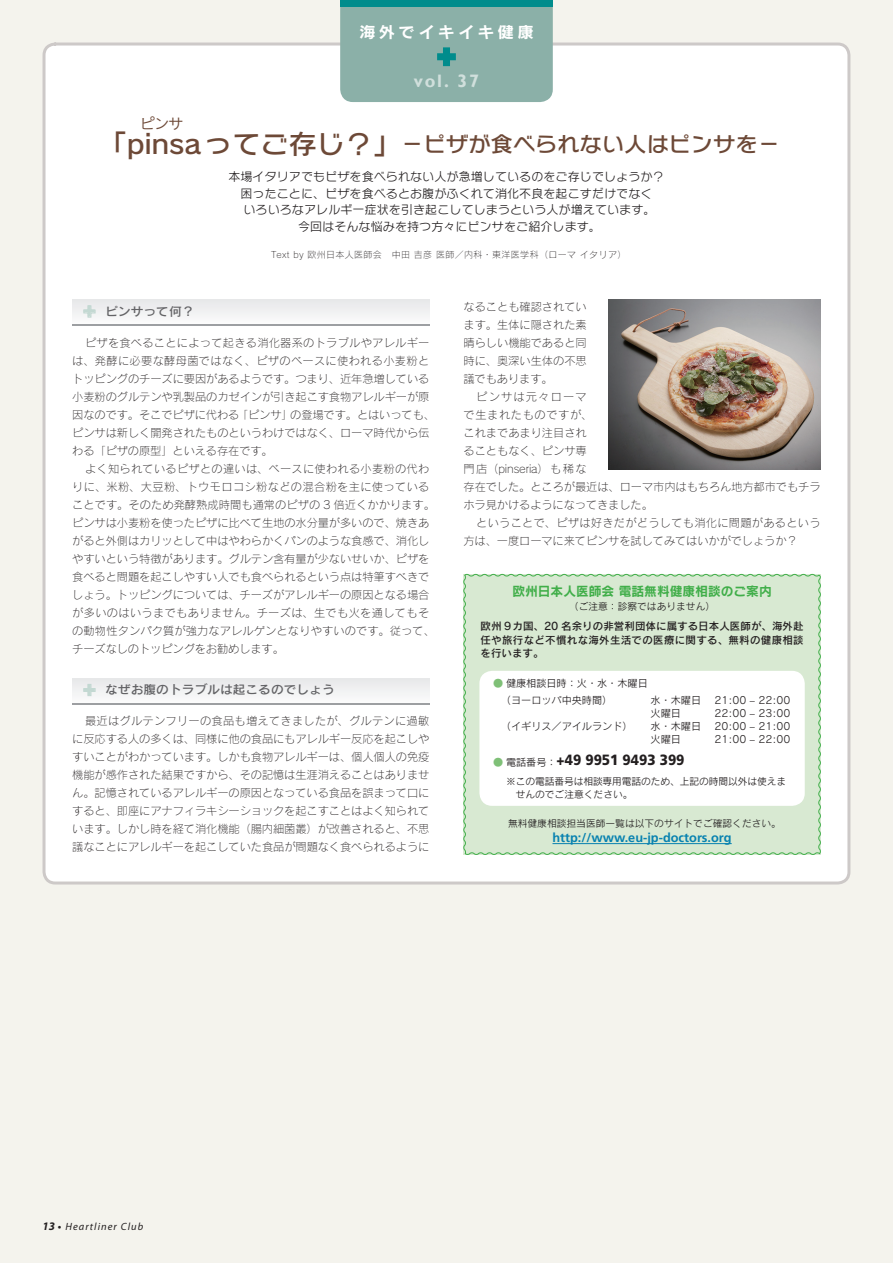
<style>
.page{position:relative;width:893px;height:1263px;background:#f4f3ed}
.page>*{position:absolute;margin:0;border:0;box-sizing:border-box;transform-origin:0 0}
.t1{font:700 31.5px "Gill Sans";color:#008c8c}
.t2{font:27px "Rodin NTLG Pro DB";letter-spacing:-.01em;color:#6d4937;scale:1.05 1}
.t3{font:700 22.5px "Gill Sans";color:#c3d8d2}
.t4{font:21.3px "Rodin NTLG Pro DB";letter-spacing:-.01em;color:#6d4937;scale:1.05 1}
.t5{font:700 18px "Gill Sans";color:#fff}
.t6{font:15.6px "Rodin Pro B";letter-spacing:.2em;color:#fff;scale:1.05 1}
.t7{font:900 14.85px "Frutiger";color:#231f20;scale:.91 1}
.t8{font:14.25px "Rodin NTLG Pro DB";color:#6d4937}
.t9{font:700 12.75px "Frutiger";color:#0882b0}
.t10{font:12.75px "Rodin NTLG Pro B";color:#40ae49}
.t11{font:12.15px "Rodin Pro DB";color:#636366;scale:1.05 1}
.t12{font:12px/16.5px "Rodin NTLG Pro M";letter-spacing:.01em;color:#231f20;text-align:center}
.t13{font:11.25px/18px "Rodin Pro L";letter-spacing:-.01em;color:#231f20}
.t14{font:11.25px/18px "Rodin Pro L";letter-spacing:.02em;color:#231f20}
.t15{font:11.25px "Rodin Pro L";letter-spacing:.025em;color:#231f20}
.t16{font:10.5px/13.5px "Rodin Pro DB";letter-spacing:.03em;color:#231f20;text-align:justify}
.t17{font:italic 10.5px "Myriad Pro";letter-spacing:.1em;color:#231f20}
.t18{font:10.2px "Rodin Pro M";color:#231f20}
.t19{font:9.75px/12.8px "Rodin Pro M";color:#231f20}
.t20{font:9px "Rodin Pro L";letter-spacing:.04em;color:#231f20}
.s1{color:#7fc077}
.s2{font-family:"Rodin Pro M";font-weight:400;font-size:10.2px}
.s3{font-weight:700;font-size:11.55px}
.s4{font-weight:700}
</style>
<div class="page">
<div style="left:44px;top:44px;width:805px;height:839px;background:#fff;border-radius:11px"></div>
<svg style="left:340px;top:0;width:213px;height:102px;background:#80ada6"></svg>
<div style="left:463px;top:573px;width:358px;height:282px;background:#d8e9d2"></div>
<div style="left:479px;top:671px;width:326px;height:135px;background:#fff;border-radius:13px"></div>
<hr style="left:552px;top:843px;width:180px;height:1px;background:#0882b0">
<div style="left:72px;top:302px;width:357px;height:24px;background:#9d9fa2"></div>
<div style="left:72px;top:300px;width:357px;height:24px;background:#f1f2f3"></div>
<svg style="left:83px;top:305px;width:13px;height:13px"></svg>
<div style="left:72px;top:678px;width:357px;height:24px;background:#f1f2f3"></div>
<svg style="left:83px;top:683px;width:13px;height:13px"></svg>
<img style="left:608px;top:300px;width:213px;height:170px">
<p class="t6" style="left:359px;top:21px;width:168px">海外でイキイキ健康</p>
<p class="t1" style="left:437px;top:38px;width:20px">+</p>
<h3 class="t5" style="left:414px;top:71px;width:37px">vol.</h3>
<h3 class="t5" style="left:457px;top:71px;width:23px">37</h3>
<p class="t8" style="left:140px;top:114px;width:44px">ピンサ</p>
<p class="t2" style="left:98px;top:126px;width:290px">「pinsaってご存じ？」</p>
<p class="t4" style="left:401px;top:130px;width:362px">－ピザが食べられない人はピンサを－</p>
<p class="t12" style="left:228px;top:168px;width:438px">本場イタリアでもピザを食べられない人が急増しているのをご存じでしょうか?困ったことに、ピザを食べるとお腹がふくれて消化不良を起こすだけでなく<br>いろいろなアレルギー症状を引き起こしてしまうという人が増えています。<br>今回はそんな悩みを持つ方々にピンサをご紹介します。</p>
<p class="t20" style="left:271px;top:248px;width:357px">Text by 欧州日本人医師会　中田吉彦医師／内科・東洋医学科（ローマイタリア(</p>
<p class="t3" style="left:83px;top:298px;width:15px">+</p>
<p class="t11" style="left:105px;top:303px;width:86px">ピンサって何?</p>
<p class="t14" style="left:85px;top:334px;width:346px">ピザを食べることによって起きる消化器系のトラブルやアレルギー</p>
<p class="t15" style="left:72px;top:354px;width:359px">は、発酵に必要な酵母菌ではなく、ピザのベースに使われる小麦粉と</p>
<p class="t13" style="left:72px;top:370px;width:359px">トッピングのチーズに要因があるようです。つまり、近年急増している</p>
<p class="t13" style="left:72px;top:388px;width:359px">小麦粉のグルテンや乳製品のカゼインが引き起こす食物アレルギーが原</p>
<p class="t13" style="left:290px;top:406px;width:146px">の登場です。とはいっても、</p>
<p class="t13" style="left:72px;top:406px;width:359px">因なのです。そこでピザに代わる<br>ピンサは新しく開発されたものというわけではなく、ローマ時代から伝わる「ピザの原型」といえる存在です。</p>
<p class="t13" style="left:72px;top:460px;width:364px;text-indent:13px">よく知られているピザとの違いは、ベースに使われる小麦粉の代わりに、米粉、大豆粉、トウモロコシ粉などの混合粉を主に使っていることです。そのため発酵熟成時間も通常のピザの 3 倍近くかかります。ピンサは小麦粉を使ったピザに比べて生地の水分量が多いので、焼きあがると外側はカリッとして中はやわらかくパンのような食感で、消化しやすいという特徴があります。グルテン含有量が少ないせいか、ピザを食べると問題を起こしやすい人でも食べられるという点は特筆すべきでしょう。トッピングについては、チーズがアレルギーの原因となる場合が多いのはいうまでもありません。チーズは、生でも火を通してもその動物性タンパク質が強力なアレルゲンとなりやすいのです。従って、チーズなしのトッピングをお勧めします。</p>
<p class="t13" style="left:237px;top:406px;width:57px">「ピンサ」</p>
<p class="t3" style="left:83px;top:677px;width:15px">+</p>
<p class="t11" style="left:105px;top:681px;width:220px">なぜお腹のトラブルは起こるのでしょう</p>
<p class="t13" style="left:72px;top:712px;width:359px;text-align:justify;text-indent:13px">最近はグルテンフリーの食品も増えてきましたが、グルテンに過敏に反応する人の多くは、同様に他の食品にもアレルギー反応を起こしやすいことがわかっています。しかも食物アレルギーは、個人個人の免疫機能が感作された結果ですから、その記憶は生涯消えることはありません。記憶されているアレルギーの原因となっている食品を誤まって口にすると、即座にアナフィラキシーショックを起こすことはよく知られています。しかし時を経て消化機能（腸内細菌叢）が改善されると、不思議なことにアレルギーを起こしていた食品が問題なく食べられるように</p>
<p class="t13" style="left:463px;top:298px;width:125px;text-align:justify">なることも確認されています。生体に隠された素晴らしい機能であると同時に、奥深い生体の不思議でもあります。</p>
<p class="t13" style="left:463px;top:388px;width:359px;text-indent:13px">ピンサは元々ローマ<br>で生まれたものですが、<br>これまであまり注目され<br>ることもなく、ピンサ専<br>門店（pinseria）も稀な<br>存在でした。ところが最近は、ローマ市内はもちろん地方都市でもチラホラ見かけるようになってきました。</p>
<p class="t14" style="left:463px;top:514px;width:359px;text-indent:13px">ということで、ピザは好きだがどうしても消化に問題があるという方は、一度ローマに来てピンサを試してみてはいかがでしょうか?</p>
<p class="t10" style="left:512px;top:582px;width:261px">欧州日本人医師会電話無料健康相談のご案内</p>
<p class="t19" style="left:569px;top:600px;width:148px">（ご注意：診察ではありません(</p>
<p class="t16" style="left:480px;top:619px;width:325px">欧州 9カ国、20 名余りの非営利団体に属する日本人医師が、海外赴任や旅行など不慣れな海外生活での医療に関する、無料の健康相談を行います。</p>
<p class="t18" style="left:493px;top:677px;width:156px"><span class="s1">●</span> 健康相談日時：火・水・木曜日</p>
<p class="t18" style="left:714px;top:694px;width:78px">21:00 – 22:00</p>
<p class="t18" style="left:501px;top:694px;width:113px">（ヨーロッパ中央時間）</p>
<p class="t18" style="left:651px;top:694px;width:52px">水・木曜日</p>
<p class="t18" style="left:501px;top:719px;width:133px">（イギリス／アイルランド）</p>
<p class="t18" style="left:651px;top:707px;width:32px">火曜日</p>
<p class="t18" style="left:651px;top:719px;width:52px">水・木曜日</p>
<p class="t18" style="left:714px;top:707px;width:78px">22:00 – 23:00</p>
<p class="t18" style="left:714px;top:719px;width:78px">20:00 – 21:00</p>
<p class="t18" style="left:651px;top:732px;width:32px">火曜日</p>
<p class="t7" style="left:546px;top:751px;width:153px"><span class="s2">：</span>+49 9951 9493 399</p>
<p class="t18" style="left:714px;top:732px;width:78px">21:00 – 22:00</p>
<p class="t18" style="left:493px;top:755px;width:55px"><span class="s1">●</span> 電話番号</p>
<p class="t19" style="left:506px;top:774px;width:282px">※この電話番号は相談専用電話のため、上記の時間以外は使えま　せんのでご注意ください。</p>
<p class="t19" style="left:508px;top:817px;width:274px">無料健康相談担当医師一覧は以下のサイトでご確認ください。</p>
<p class="t9" style="left:552px;top:830px;width:181px">http://www.eu-jp-doctors.org</p>
<p class="t17" style="left:43px;top:1220px;width:102px"><span class="s3">13</span> <span class="s4">•</span> Heartliner Club</p>
</div>
